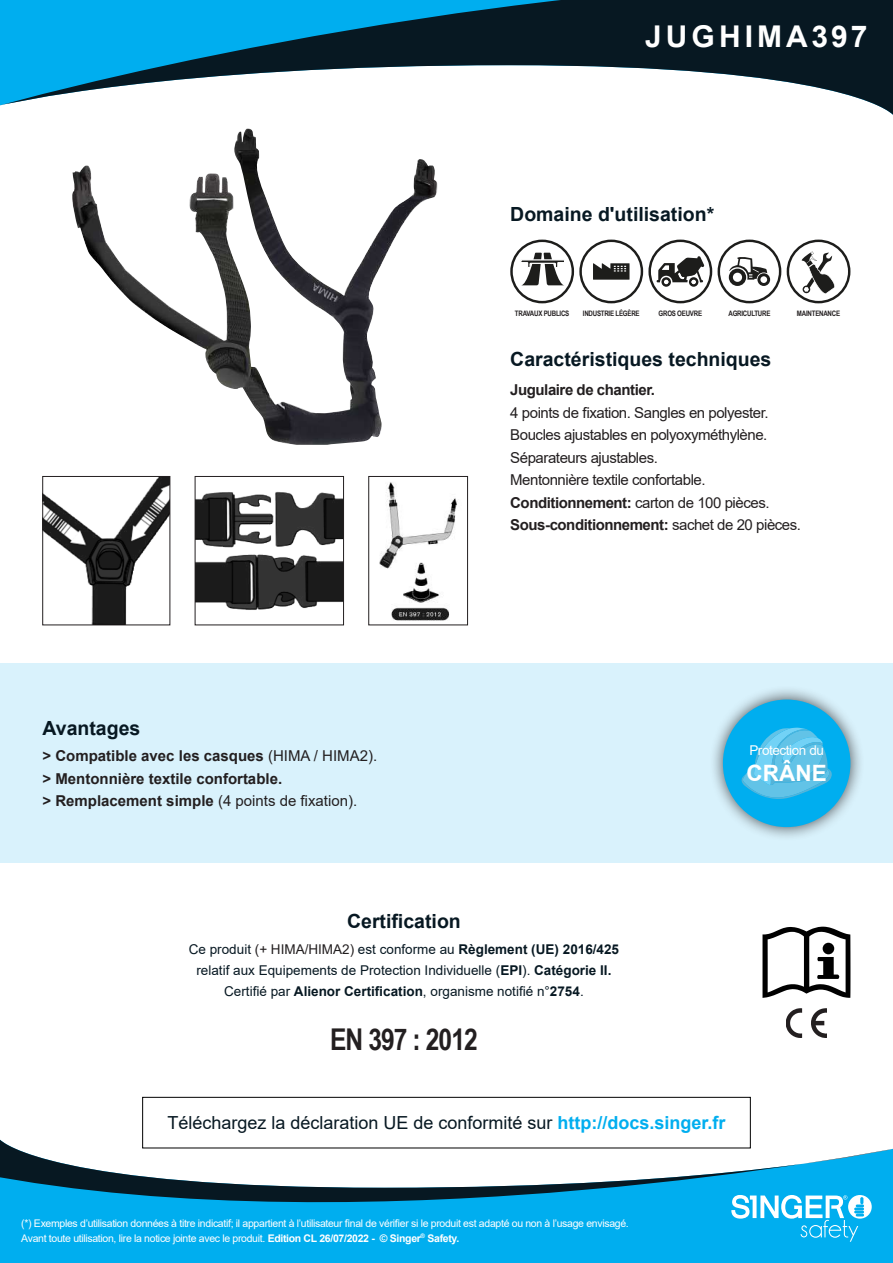
<style>
.page{position:relative;width:893px;height:1263px;background:#fff}
.page>*{position:absolute;margin:0;border:0;box-sizing:border-box;transform-origin:0 0}
.t1{font:700 30px "Arial";letter-spacing:.135em;color:#fff}
.t2{font:700 30px "Arial Narrow";letter-spacing:-.03em;color:#231f20}
.t3{font:700 22.5px "Arial";letter-spacing:.005em;color:#fff}
.t4{font:700 19.5px "Arial";color:#071822}
.t5{font:18px "Arial";color:#071822}
.t6{font:15px/22.5px "Arial";letter-spacing:-.03em;color:#231f20}
.t7{font:700 15px/22.5px "Arial";color:#231f20}
.t8{font:700 15px "Arial";letter-spacing:-.03em;color:#231f20}
.t9{font:13.5px/21px "Arial";color:#071822;text-align:center}
.t10{font:13.5px "Arial";letter-spacing:-.03em;color:#fff}
.t11{font:10.5px/15px "Arial";letter-spacing:-.03em;color:#fff}
.t12{font:700 7.5px "Arial Narrow";letter-spacing:-.03em;color:#231f20}
.s1{font-weight:400}
.s2{font-weight:700}
.s3{color:#231f20}
.s4{font-weight:700;color:#00aeef}
</style>
<div class="page">
<svg style="left:0;top:0;width:893px;height:115px"></svg>
<div style="left:0;top:663px;width:893px;height:200px;background:#d9f2fc"></div>
<div style="left:0;top:1250px;width:893px;height:13px;background:#00aeef"></div>
<svg style="left:0;top:1140px;width:893px;height:110px;fill:#00aeef"></svg>
<div style="left:142px;top:1097px;width:608px;height:51px;border:1px solid #000"></div>
<svg style="left:731px;top:1195px;width:141px;height:47px"></svg>
<svg style="left:762px;top:927px;width:88px;height:71px"></svg>
<div style="left:823px;top:943px;width:11px;height:11px;background:#000;border-radius:50%"></div>
<svg style="left:811px;top:1008px;width:16px;height:30px"></svg>
<svg style="left:786px;top:1008px;width:16px;height:30px"></svg>
<div style="left:510px;top:240px;width:64px;height:63px;border:2px solid #1d1d1b;border-radius:50%"></div>
<svg style="left:520px;top:253px;width:46px;height:50px"></svg>
<svg style="left:593px;top:263px;width:36px;height:17px"></svg>
<div style="left:579px;top:240px;width:64px;height:63px;border:2px solid #1d1d1b;border-radius:50%"></div>
<svg style="left:656px;top:256px;width:48px;height:31px"></svg>
<div style="left:648px;top:240px;width:64px;height:63px;border:2px solid #1d1d1b;border-radius:50%"></div>
<svg style="left:729px;top:257px;width:41px;height:29px"></svg>
<div style="left:718px;top:240px;width:63px;height:63px;border:2px solid #1d1d1b;border-radius:50%"></div>
<div style="left:787px;top:240px;width:63px;height:63px;border:2px solid #1d1d1b;border-radius:50%"></div>
<svg style="left:801px;top:251px;width:34px;height:43px"></svg>
<div style="left:709px;top:686px;width:156px;height:155px;background:#231f20;opacity:.75"></div>
<div style="left:723px;top:699px;width:127px;height:128px;background:#00aeef;border-radius:50%"></div>
<svg style="left:741px;top:728px;width:91px;height:71px"></svg>
<img style="left:45px;top:478px;width:123px;height:145px">
<div style="left:43px;top:476px;width:127px;height:149px;border:1px solid #231f20"></div>
<img style="left:197px;top:491px;width:145px;height:119px">
<div style="left:195px;top:476px;width:149px;height:149px;border:1px solid #231f20"></div>
<img style="left:379px;top:482px;width:79px;height:139px">
<div style="left:369px;top:476px;width:99px;height:149px;border:1px solid #231f20"></div>
<img style="left:72px;top:129px;width:366px;height:316px">
<h1 class="t1" style="left:645px;top:16px;width:224px">JUGHIMA397</h1>
<h3 class="t4" style="left:510px;top:201px;width:206px">Domaine d'utilisation*</h3>
<h3 class="t4" style="left:43px;top:714px;width:99px">Avantages</h3>
<h3 class="t7" style="left:43px;top:745px;width:336px">&gt; Compatible avec les casques <span class="s1">(HIMA / HIMA2). </span>&gt; Mentonnière textile confortable.<br>&gt; Remplacement simple <span class="s1">(4 points de fixation).</span></h3>
<p class="t12" style="left:515px;top:308px;width:56px">TRAVAUX PUBLICS</p>
<p class="t12" style="left:583px;top:308px;width:58px">INDUSTRIE LÉGÈRE</p>
<p class="t12" style="left:659px;top:308px;width:45px">GROS OEUVRE</p>
<p class="t12" style="left:728px;top:308px;width:44px">AGRICULTURE</p>
<p class="t12" style="left:797px;top:308px;width:45px">MAINTENANCE</p>
<h3 class="t4" style="left:510px;top:345px;width:263px">Caractéristiques techniques</h3>
<h3 class="t8" style="left:510px;top:379px;width:146px">Jugulaire de chantier.</h3>
<h3 class="t6" style="left:510px;top:401px;width:292px">4 points de fixation. Sangles en polyester.<br>Boucles ajustables en polyoxyméthylène.<br>Séparateurs ajustables.<br>Mentonnière textile confortable.<br><span class="s2">Conditionnement:</span> carton de 100 pièces.<br><span class="s2">Sous-conditionnement:</span> sachet de 20 pièces.</h3>
<p class="t10" style="left:749px;top:741px;width:76px">Protection du</p>
<h2 class="t3" style="left:746px;top:757px;width:82px">CRÂNE</h2>
<h3 class="t4" style="left:347px;top:908px;width:115px">Certification</h3>
<p class="t9" style="left:189px;top:938px;width:432px">Ce produit <span class="s3">(+ HIMA/HIMA2)</span> est conforme au <span class="s2">Règlement (UE) 2016/425 </span>relatif aux Equipements de Protection Individuelle (<span class="s2">EPI</span>). <span class="s2">Catégorie II.<br></span>Certifié par <span class="s2">Alienor Certification</span>, organisme notifié n°<span class="s2">2754</span>.</p>
<h1 class="t2" style="left:330px;top:1017px;width:149px">EN 397 : 2012</h1>
<h3 class="t5" style="left:167px;top:1110px;width:560px">Téléchargez la déclaration UE de conformité sur <span class="s4">http://docs.singer.fr</span></h3>
<p class="t11" style="left:21px;top:1215px;width:609px">(*) Exemples d’utilisation données à titre indicatif; il appartient à l’utilisateur final de vérifier si le produit est adapté ou non à l’usage envisagé.<br>Avant toute utilisation, lire la notice jointe avec le produit. <span class="s2">Edition CL 26/07/2022 - © Singer</span><sup>®</sup> <span class="s2">Safety.</span></p>
</div>
